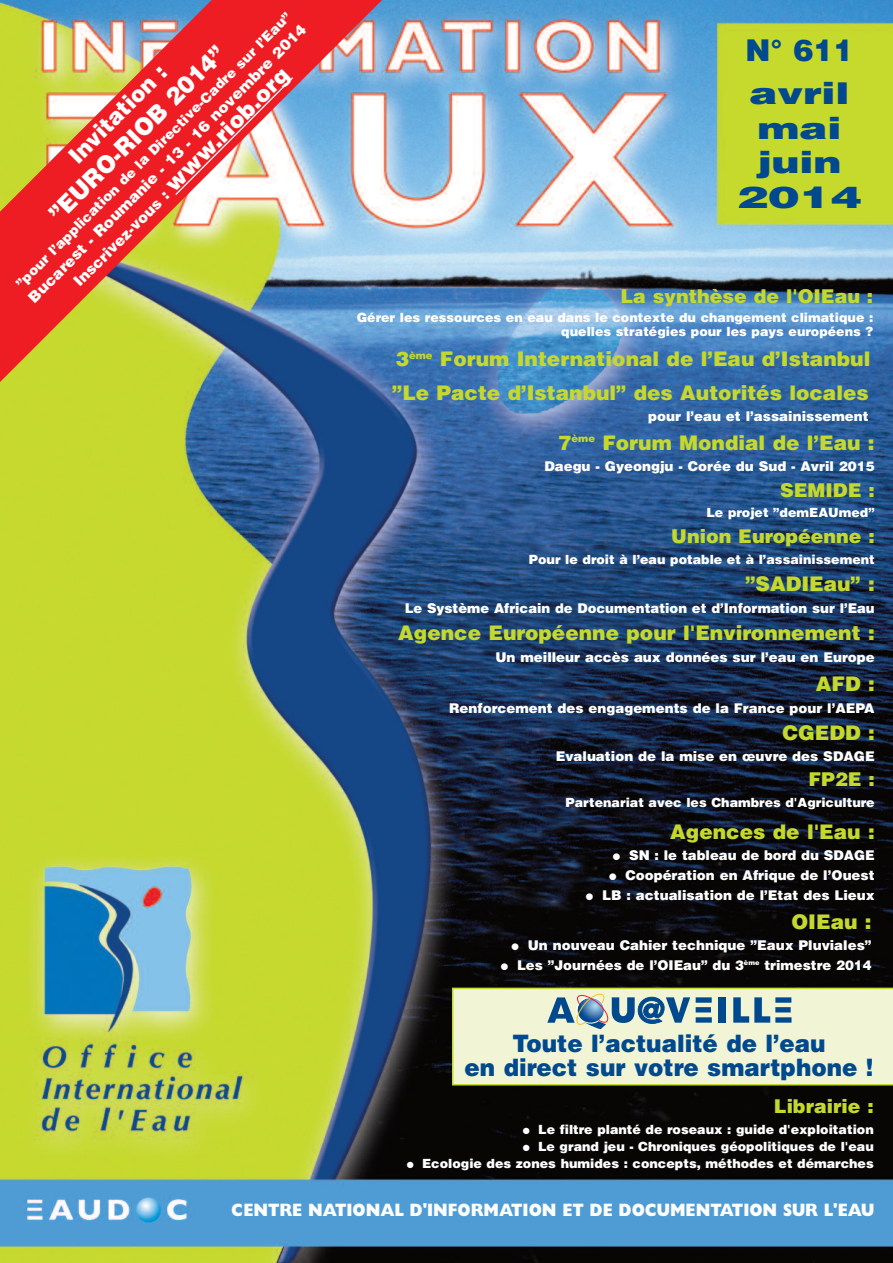
<style>
.page{position:relative;width:893px;height:1263px;background:#fff}
.page>*{position:absolute;margin:0;border:0;box-sizing:border-box;transform-origin:0 0}
.t1{font:900 30px/34.5px "Helvetica";color:#01498e;text-align:center;scale:1.4 1}
.t2{font:900 30px/43px "Helvetica";color:#01498e}
.t3{font:900 24px/24px "Helvetica";color:#01498e;text-align:center;scale:.96 1}
.t4{font:900 24px "Helvetica";color:#fff;scale:.96 1}
.t5{font:900 22.5px "Helvetica";color:#fff;scale:.96 1}
.t6{font:900 20.1px/33.5px "Helvetica";color:#c4d82d}
.t7{font:900 19.05px "Helvetica";color:#c4d82d}
.t8{font:800 18px "Gill Sans";color:#fff;scale:.88 1}
.t9{font:900 15px/20.7px "Helvetica";color:#fff;text-align:center}
.t10{font:900 13.5px "Helvetica";color:#fff}
.t11{font:900 12.75px/14px "Helvetica";color:#fff;text-align:right}
.s1{font-size:22.5px}
</style>
<div class="page">
<img style="left:0;top:0;width:893px;height:1263px">
<img style="left:0;top:0;width:399px;height:395px">
<svg style="left:174px;top:76px;width:121px;height:120px"></svg>
<svg style="left:452px;top:987px;width:441px;height:98px;background:#dce5c9"></svg>
<p class="t10" style="left:13px;top:280px;width:384px;rotate:-45deg">”pour l’application de la Directive-Cadre sur l’Eau”</p>
<p class="t9" style="left:23px;top:293px;width:388px;rotate:-45deg">Bucarest - Roumanie - 13 - 16 novembre 2014<br>Inscrivez-vous : <span class="s1">www.riob.org</span></p>
<h2 class="t4" style="left:44px;top:208px;width:249px;rotate:-45deg">”EURO-RIOB 2014”</h2>
<h3 class="t5" style="left:63px;top:150px;width:135px;rotate:-45deg">Invitation :</h3>
<h1 class="t2" style="left:745px;top:29px;width:109px">N° 611 avril</h1>
<h1 class="t1" style="left:737px;top:111px;width:91px">mai juin<br>2014</h1>
<h3 class="t7" style="left:620px;top:286px;width:254px">La synthèse de l'OIEau :</h3>
<p class="t11" style="left:357px;top:310px;width:518px">Gérer les ressources en eau dans le contexte du changement climatique : quelles stratégies pour les pays européens ?</p>
<h3 class="t6" style="left:392px;top:342px;width:480px">3<sup>ème</sup> Forum International de l’Eau d’Istanbul ”Le Pacte d’Istanbul” des Autorités locales</h3>
<p class="t10" style="left:648px;top:408px;width:222px">pour l’eau et l’assainissement</p>
<h3 class="t6" style="left:558px;top:426px;width:318px">7<sup>ème</sup> Forum Mondial de l’Eau :</h3>
<p class="t10" style="left:544px;top:459px;width:332px">Daegu - Gyeongju - Corée du Sud - Avril 2015</p>
<h3 class="t7" style="left:780px;top:479px;width:96px">SEMIDE :</h3>
<p class="t11" style="left:706px;top:506px;width:170px">Le projet ”demEAUmed”</p>
<h3 class="t7" style="left:671px;top:526px;width:205px">Union Européenne :</h3>
<p class="t11" style="left:529px;top:553px;width:347px">Pour le droit à l’eau potable et à l’assainissement</p>
<h3 class="t6" style="left:745px;top:568px;width:131px">”SADIEau” :</h3>
<p class="t10" style="left:405px;top:600px;width:472px">Le Système Africain de Documentation et d’Information sur l’Eau</p>
<h3 class="t6" style="left:398px;top:616px;width:478px">Agence Européenne pour l'Environnement :</h3>
<p class="t10" style="left:495px;top:649px;width:381px">Un meilleur accès aux données sur l’eau en Europe</p>
<h3 class="t6" style="left:816px;top:667px;width:60px">AFD :</h3>
<p class="t10" style="left:449px;top:700px;width:427px">Renforcement des engagements de la France pour l’AEPA</p>
<h3 class="t6" style="left:782px;top:716px;width:94px">CGEDD :</h3>
<p class="t10" style="left:556px;top:749px;width:321px">Evaluation de la mise en œuvre des SDAGE</p>
<h3 class="t7" style="left:809px;top:769px;width:68px">FP2E :</h3>
<p class="t11" style="left:566px;top:796px;width:311px">Partenariat avec les Chambres d'Agriculture</p>
<h3 class="t6" style="left:670px;top:815px;width:206px">Agences de l'Eau :</h3>
<p class="t10" style="left:613px;top:848px;width:263px">● SN : le tableau de bord du SDAGE</p>
<p class="t10" style="left:609px;top:867px;width:267px">● Coopération en Afrique de l’Ouest</p>
<p class="t10" style="left:586px;top:887px;width:290px">● LB : actualisation de l’Etat des Lieux</p>
<h3 class="t6" style="left:791px;top:905px;width:82px">OIEau :</h3>
<p class="t10" style="left:511px;top:938px;width:362px">● Un nouveau Cahier technique ”Eaux Pluviales”</p>
<p class="t10" style="left:501px;top:957px;width:372px">● Les ”Journées de l’OIEau” du 3<sup>ème</sup> trimestre 2014</p>
<h2 class="t3" style="left:465px;top:1032px;width:427px">Toute l’actualité de l’eau<br>en direct sur votre smartphone !</h2>
<h3 class="t7" style="left:774px;top:1095px;width:101px">Librairie :</h3>
<p class="t11" style="left:523px;top:1122px;width:352px">● Le filtre planté de roseaux : guide d'exploitation</p>
<p class="t11" style="left:523px;top:1139px;width:353px">● Le grand jeu - Chroniques géopolitiques de l'eau</p>
<p class="t11" style="left:407px;top:1156px;width:469px">● Ecologie des zones humides : concepts, méthodes et démarches</p>
<h3 class="t8" style="left:231px;top:1203px;width:732px">CENTRE NATIONAL D'INFORMATION ET DE DOCUMENTATION SUR L'EAU</h3>
</div>
